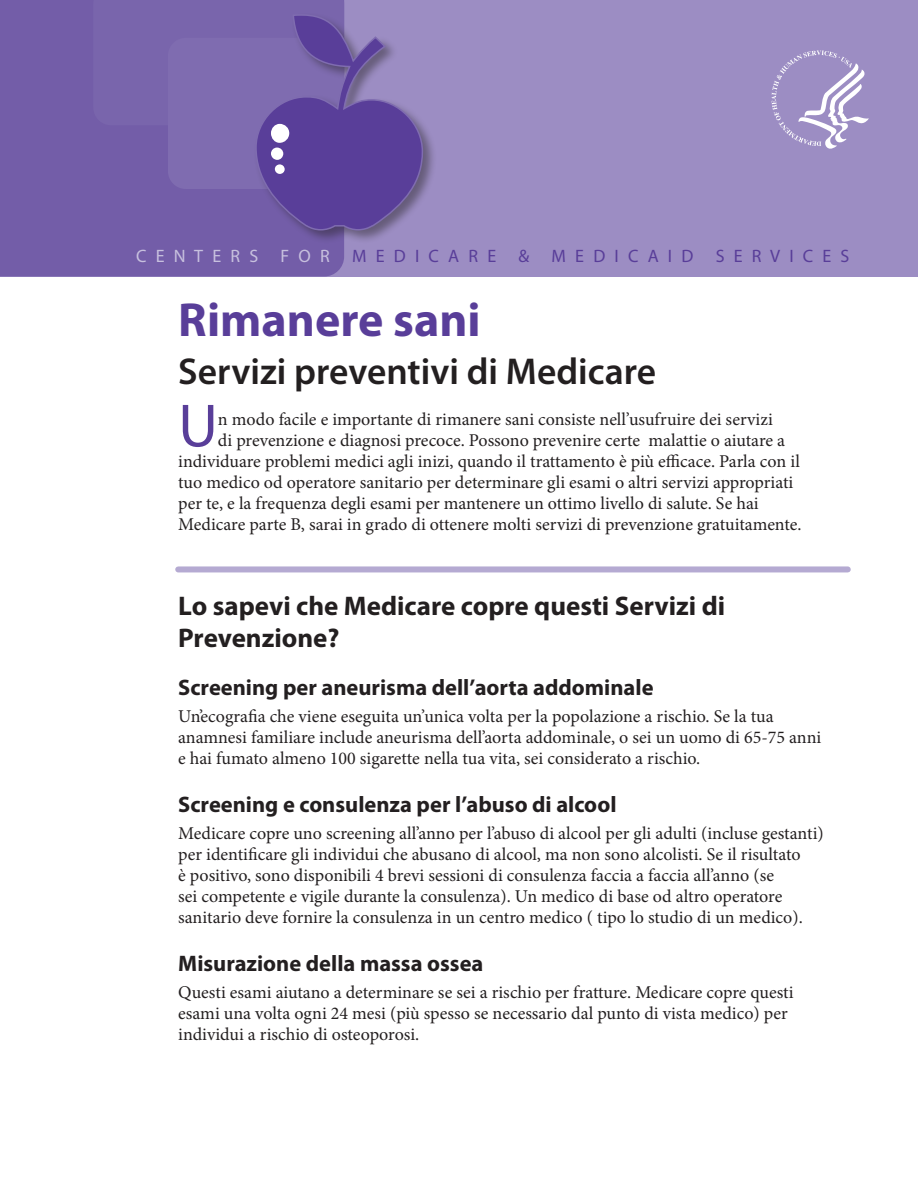
<style>
.page{position:relative;width:918px;height:1188px;background:#fff}
.page>*{position:absolute;margin:0;border:0;box-sizing:border-box;transform-origin:0 0}
.Text_1{font:61.5px "Myriad Pro";color:#593e99}
.t1{font:700 48px "Myriad Pro";color:#593e99}
.Heading_1{font:600 37.5px "Myriad Pro";color:#231f20}
.Heading_2{font:700 27px/32.4px "Myriad Pro";color:#231f20}
.PS_Heading_2{font:700 22.5px "Myriad Pro";color:#231f20}
.PS_text{font:18px/21px "Minion Pro";color:#231f20}
.Text_1-2{font:18px "Minion Pro";color:#231f20}
.t2{font:18px "Myriad Pro";color:#593e99}
.s1{color:#c7c0de}
</style>
<div class="page">
<div style="left:0;top:0;width:918px;height:276px;background:#9c8dc3"></div>
<div style="left:0;top:0;width:344px;height:276px;background:#735da8"></div>
<svg style="left:771px;top:50px;width:98px;height:99px"></svg>
<div style="left:253px;top:12px;width:184px;height:232px;background:#231f20;opacity:.45"></div>
<svg style="left:93px;top:0;width:331px;height:231px;background:#745fa8"></svg>
<div style="left:271px;top:124px;width:18px;height:19px;background:#fff;border-radius:50%"></div>
<div style="left:275px;top:164px;width:10px;height:10px;background:#fff;border-radius:50%"></div>
<div style="left:271px;top:148px;width:12px;height:12px;background:#fff;border-radius:50%"></div>
<div style="left:178px;top:566px;width:670px;height:6px;background:#b5aad2"></div>
<p class="t2" style="left:136px;top:245px;width:715px"><span class="s1">C E N T E R S F O R</span> M E D I C A R E &amp; M E D I C A I D S E R V I C E S</p>
<h1 class="t1" style="left:178px;top:289px;width:304px">Rimanere sani</h1>
<h2 class="Heading_1" style="left:178px;top:348px;width:479px">Servizi preventivi di Medicare</h2>
<p class="Text_1" style="left:178px;top:388px;width:41px">U</p>
<p class="Text_1-2" style="left:218px;top:408px;width:556px">n modo facile e importante di rimanere sani consiste nell’usufruire dei servizi</p>
<p class="Text_1-2" style="left:218px;top:429px;width:569px">di prevenzione e diagnosi precoce. Possono prevenire certe malattie o aiutare a</p>
<p class="Text_1-2" style="left:178px;top:450px;width:623px">individuare problemi medici agli inizi, quando il trattamento è più efficace. Parla con il</p>
<p class="Text_1-2" style="left:178px;top:471px;width:617px">tuo medico od operatore sanitario per determinare gli esami o altri servizi appropriati</p>
<p class="Text_1-2" style="left:178px;top:492px;width:582px">per te, e la frequenza degli esami per mantenere un ottimo livello di salute. Se hai</p>
<p class="Text_1-2" style="left:178px;top:513px;width:625px">Medicare parte B, sarai in grado di ottenere molti servizi di prevenzione gratuitamente.</p>
<h2 class="Heading_2" style="left:178px;top:589px;width:549px">Lo sapevi che Medicare copre questi Servizi di<br>Prevenzione?</h2>
<h2 class="PS_Heading_2" style="left:178px;top:672px;width:477px">Screening per aneurisma dell’aorta addominale</h2>
<p class="PS_text" style="left:178px;top:706px;width:645px">Un’ecografia che viene eseguita un’unica volta per la popolazione a rischio. Se la tua anamnesi familiare include aneurisma dell’aorta addominale, o sei un uomo di 65-75 anni e hai fumato almeno 100 sigarette nella tua vita, sei considerato a rischio.</p>
<h2 class="PS_Heading_2" style="left:178px;top:789px;width:440px">Screening e consulenza per l’abuso di alcool</h2>
<p class="PS_text" style="left:178px;top:823px;width:647px">Medicare copre uno screening all’anno per l’abuso di alcool per gli adulti (incluse gestanti) per identificare gli individui che abusano di alcool, ma non sono alcolisti. Se il risultato<br>è positivo, sono disponibili 4 brevi sessioni di consulenza faccia a faccia all’anno (se<br>sei competente e vigile durante la consulenza). Un medico di base od altro operatore sanitario deve fornire la consulenza in un centro medico ( tipo lo studio di un medico).</p>
<h2 class="PS_Heading_2" style="left:178px;top:948px;width:307px">Misurazione della massa ossea</h2>
<p class="PS_text" style="left:178px;top:982px;width:617px">Questi esami aiutano a determinare se sei a rischio per fratture. Medicare copre questi esami una volta ogni 24 mesi (più spesso se necessario dal punto di vista medico) per individui a rischio di osteoporosi.</p>
</div>
